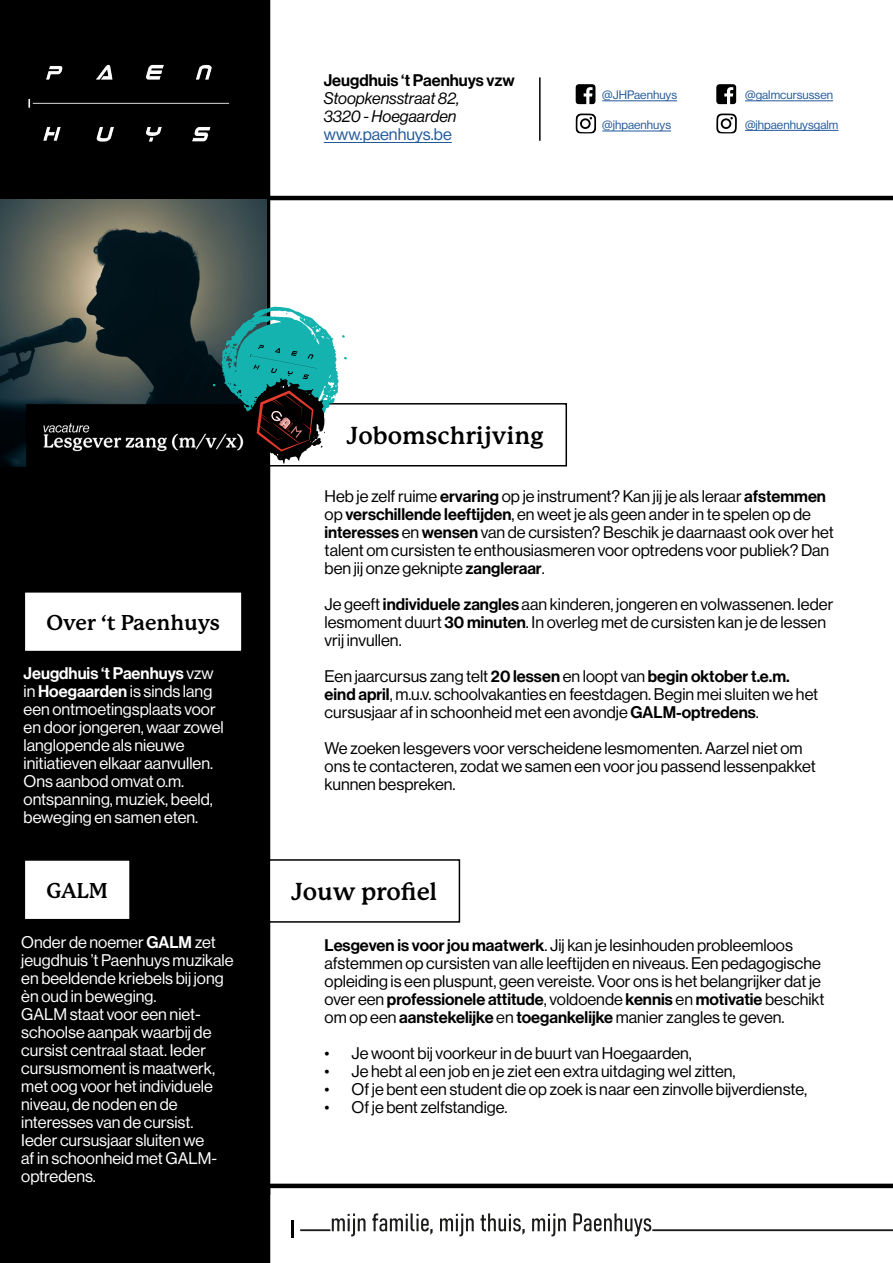
<style>
.page{position:relative;width:893px;height:1263px;background:#fff}
.page>*{position:absolute;margin:0;border:0;box-sizing:border-box;transform-origin:0 0}
.t1{font:700 24px "P22 Mackinac Pro";color:#000}
.t2{font:700 21px "P22 Mackinac Pro";color:#000}
.t3{font:16.5px/18px "N Haas Grotesk DS Pro 55 Rg";color:#000}
.t4{font:16.5px/18px "N Haas Grotesk DS Pro 55 Rg";color:#fff}
.t5{font:16.5px "N Haas Grotesk DS Pro 65 Md";color:#000}
.t6{font:16.5px/18px "N Haas Grotesk DS Pro 56 It";color:#000}
.t7{font:16.5px "N Haas Grotesk DS Pro 65 Md";color:#fff}
.t8{font:16.5px "N Haas Grotesk DS Pro 55 Rg";color:#22599b}
.t9{font:12px "N Haas Grotesk DS Pro 55 Rg";color:#22599b}
.s1{font-family:"N Haas Grotesk DS Pro 55 Rg"}
.s2{font-family:"N Haas Grotesk DS Pro 65 Md"}
</style>
<div class="page">
<div style="left:0;top:466px;width:269px;height:797px;background:#000"></div>
<hr style="left:266px;top:0;width:4px;height:1195px;background:#000">
<hr style="left:266px;top:1188px;width:4px;height:75px;background:#000">
<hr style="left:0;top:196px;width:893px;height:4px;background:#000">
<hr style="left:0;top:1184px;width:893px;height:4px;background:#000">
<div style="left:0;top:0;width:266px;height:198px;background:#000"></div>
<img style="left:28px;top:64px;width:202px;height:78px">
<hr style="left:291px;top:1220px;width:3px;height:18px;background:#000">
<hr style="left:300px;top:1229px;width:30px;height:2px;background:#1c1c1b">
<hr style="left:652px;top:1229px;width:241px;height:2px;background:#1c1c1b">
<svg style="left:332px;top:1213px;width:33px;height:23px"></svg>
<svg style="left:372px;top:1213px;width:61px;height:22px"></svg>
<svg style="left:440px;top:1213px;width:34px;height:23px"></svg>
<svg style="left:480px;top:1213px;width:45px;height:22px"></svg>
<svg style="left:532px;top:1213px;width:34px;height:23px"></svg>
<svg style="left:573px;top:1213px;width:78px;height:23px"></svg>
<div style="left:24px;top:592px;width:218px;height:59px;background:#fff"></div>
<div style="left:24px;top:591px;width:219px;height:61px;border:2px solid #000"></div>
<div style="left:269px;top:403px;width:298px;height:63px;border:2px solid #000"></div>
<hr style="left:324px;top:142px;width:128px;height:1px;background:#22599b">
<svg style="left:716px;top:84px;width:20px;height:20px"></svg>
<svg style="left:716px;top:113px;width:21px;height:20px"></svg>
<svg style="left:575px;top:84px;width:21px;height:20px"></svg>
<svg style="left:575px;top:113px;width:21px;height:20px"></svg>
<hr style="left:602px;top:101px;width:75px;height:1px;background:#22599b">
<hr style="left:745px;top:101px;width:88px;height:1px;background:#22599b">
<hr style="left:745px;top:130px;width:93px;height:1px;background:#22599b">
<hr style="left:602px;top:131px;width:69px;height:1px;background:#22599b">
<hr style="left:539px;top:77px;width:2px;height:64px;background:#000">
<div style="left:24px;top:860px;width:106px;height:60px;background:#fff"></div>
<div style="left:24px;top:859px;width:107px;height:61px;border:2px solid #000"></div>
<img style="left:0;top:200px;width:266px;height:266px">
<svg style="left:213px;top:307px;width:134px;height:157px"></svg>
<div style="left:269px;top:859px;width:191px;height:64px;border:2px solid #000"></div>
<p class="t5" style="left:324px;top:71px;width:193px">Jeugdhuis ‘t Paenhuys vzw</p>
<p class="t6" style="left:324px;top:90px;width:137px">Stoopkensstraat 82,<br>3320 - Hoegaarden</p>
<p class="t8" style="left:324px;top:125px;width:130px">www.paenhuys.be</p>
<p class="t9" style="left:602px;top:88px;width:76px">@JHPaenhuys</p>
<p class="t9" style="left:745px;top:88px;width:90px">@galmcursussen</p>
<p class="t9" style="left:602px;top:118px;width:70px">@jhpaenhuys</p>
<p class="t9" style="left:745px;top:118px;width:95px">@jhpaenhuysgalm</p>
<p class="t2" style="left:46px;top:610px;width:175px">Over ‘t Paenhuys</p>
<p class="t7" style="left:24px;top:663px;width:192px">Jeugdhuis ‘t Paenhuys <span class="s1">vzw</span></p>
<p class="t4" style="left:24px;top:682px;width:202px">in <span class="s2">Hoegaarden</span> is sinds lang een ontmoetingsplaats voor en door jongeren, waar zowel langlopende als nieuwe initiatieven elkaar aanvullen.<br>Ons aanbod omvat o.m. ontspanning, muziek, beeld, beweging en samen eten.</p>
<p class="t2" style="left:46px;top:878px;width:63px">GALM</p>
<p class="t4" style="left:21px;top:933px;width:214px">Onder de noemer <span class="s2">GALM</span> zet jeugdhuis ’t Paenhuys muzikale en beeldende kriebels bij jong èn oud in beweging.<br>GALM staat voor een niet&shy;schoolse aanpak waarbij de cursist centraal staat. Ieder cursusmoment is maatwerk, met oog voor het individuele niveau, de noden en de interesses van de cursist.<br>Ieder cursusjaar sluiten we<br>af in schoonheid met GALM&shy;optredens.</p>
<h1 class="t1" style="left:347px;top:422px;width:198px">Jobomschrijving</h1>
<p class="t3" style="left:325px;top:487px;width:511px">Heb je zelf ruime <span class="s2">ervaring</span> op je instrument? Kan jij je als leraar <span class="s2">afstemmen </span>op <span class="s2">verschillende leeftijden</span>, en weet je als geen ander in te spelen op de <span class="s2">interesses</span> en <span class="s2">wensen</span> van de cursisten? Beschik je daarnaast ook over het talent om cursisten te enthousiasmeren voor optredens voor publiek? Dan ben jij onze geknipte <span class="s2">zangleraar</span>.</p>
<p class="t3" style="left:325px;top:595px;width:510px">Je geeft <span class="s2">individuele zangles</span> aan kinderen, jongeren en volwassenen. Ieder lesmoment duurt <span class="s2">30 minuten</span>. In overleg met de cursisten kan je de lessen vrij invullen.</p>
<p class="t3" style="left:325px;top:667px;width:495px">Een jaarcursus zang telt <span class="s2">20 lessen</span> en loopt van <span class="s2">begin oktober t.e.m. eind april</span>, m.u.v. schoolvakanties en feestdagen. Begin mei sluiten we het cursusjaar af in schoonheid met een avondje <span class="s2">GALM-optredens</span>.</p>
<p class="t3" style="left:325px;top:739px;width:493px">We zoeken lesgevers voor verscheidene lesmomenten. Aarzel niet om ons te contacteren, zodat we samen een voor jou passend lessenpakket kunnen bespreken.</p>
<h1 class="t1" style="left:291px;top:878px;width:147px">Jouw profiel</h1>
<p class="t3" style="left:325px;top:936px;width:498px"><span class="s2">Lesgeven is voor jou maatwerk</span>. Jij kan je lesinhouden probleemloos afstemmen op cursisten van alle leeftijden en niveaus. Een pedagogische opleiding is een pluspunt, geen vereiste. Voor ons is het belangrijker dat je</p>
<p class="t5" style="left:325px;top:990px;width:501px"><span class="s1">over een</span> professionele attitude<span class="s1">, voldoende</span> kennis <span class="s1">en</span> motivatie <span class="s1">beschikt</span></p>
<p class="t3" style="left:325px;top:1008px;width:461px">om op een <span class="s2">aanstekelijke</span> en <span class="s2">toegankelijke</span> manier zangles te geven.</p>
<p class="t3" style="left:325px;top:1044px;width:369px">• Je woont bij voorkeur in de buurt van Hoegaarden,</p>
<p class="t3" style="left:325px;top:1063px;width:412px">• Je hebt al een job en je ziet een extra uitdaging wel zitten,</p>
<p class="t3" style="left:325px;top:1081px;width:484px">• Of je bent een student die op zoek is naar een zinvolle bijverdienste,</p>
<p class="t3" style="left:325px;top:1099px;width:184px">• Of je bent zelfstandige.</p>
</div>
